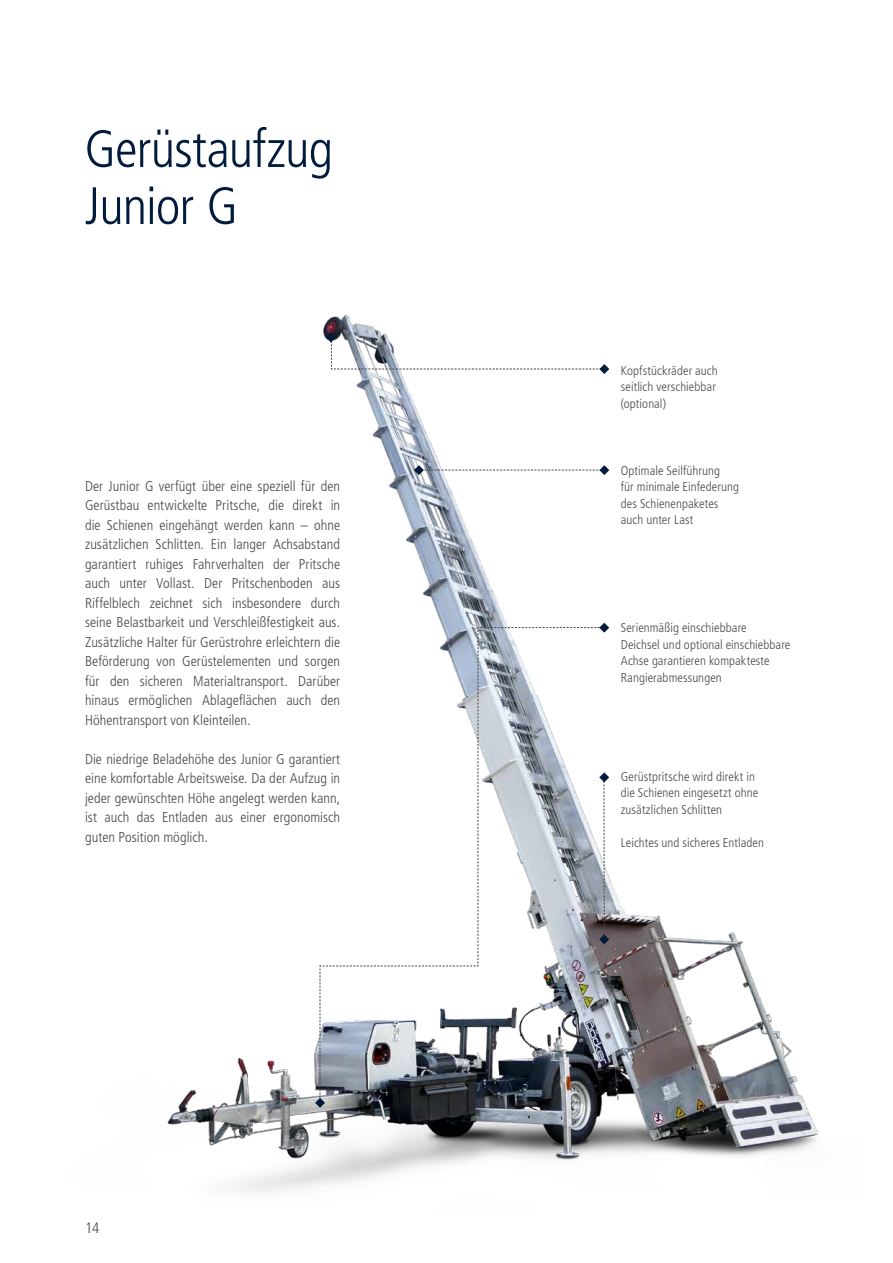
<style>
.page{position:relative;width:893px;height:1263px;background:#fff}
.page>*{position:absolute;margin:0;border:0;box-sizing:border-box;transform-origin:0 0}
.t1{font:300 condensed 52.5px/57px "Frutiger LT Pro";letter-spacing:-.015em;color:#001b3c}
.t2{font:300 condensed 15px "Frutiger LT Pro";color:#484847}
.t3{font:300 condensed 14.25px/19.5px "Frutiger LT Pro";letter-spacing:.005em;color:#484847;text-align:justify}
.t4{font:300 condensed 12.75px/16.5px "Frutiger LT Pro";letter-spacing:.01em;color:#484847}
</style>
<div class="page">
<img style="left:167px;top:314px;width:651px;height:878px">
<svg style="left:414px;top:465px;width:195px;height:10px"></svg>
<svg style="left:326px;top:333px;width:283px;height:41px"></svg>
<svg style="left:315px;top:623px;width:294px;height:485px"></svg>
<h1 class="t1" style="left:85px;top:121px;width:250px">Gerüstaufzug<br>Junior G</h1>
<p class="t3" style="left:85px;top:476px;width:257px">Der Junior G verfügt über eine speziell für den Gerüstbau entwickelte Pritsche, die direkt in die Schienen eingehängt werden kann – ohne zusätzlichen Schlitten. Ein langer Achsabstand garantiert ruhiges Fahrverhalten der Pritsche auch unter Vollast. Der Pritschenboden aus Riffelblech zeichnet sich insbesondere durch seine Belastbarkeit und Verschleißfestigkeit aus.<br>Zusätzliche Halter für Gerüstrohre erleichtern die Beförderung von Gerüstelementen und sorgen für den sicheren Materialtransport. Darüber hinaus ermöglichen Ablageflächen auch den Höhentransport von Kleinteilen.</p>
<p class="t3" style="left:85px;top:749px;width:257px">Die niedrige Beladehöhe des Junior G garantiert eine komfortable Arbeitsweise. Da der Aufzug in jeder gewünschten Höhe angelegt werden kann, ist auch das Entladen aus einer ergonomisch guten Position möglich.</p>
<p class="t2" style="left:85px;top:1219px;width:16px">14</p>
<p class="t4" style="left:621px;top:362px;width:98px">Kopfstückräder auch seitlich verschiebbar (optional)</p>
<p class="t4" style="left:621px;top:462px;width:120px">Optimale Seilführung<br>für minimale Einfederung des Schienenpaketes auch unter Last</p>
<p class="t4" style="left:621px;top:620px;width:171px">Serienmäßig einschiebbare<br>Deichsel und optional einschiebbare<br>Achse garantieren kompakteste<br>Rangierabmessungen</p>
<p class="t4" style="left:621px;top:768px;width:139px">Gerüstpritsche wird direkt in die Schienen eingesetzt ohne zusätzlichen Schlitten</p>
<p class="t4" style="left:621px;top:834px;width:145px">Leichtes und sicheres Entladen</p>
</div>
